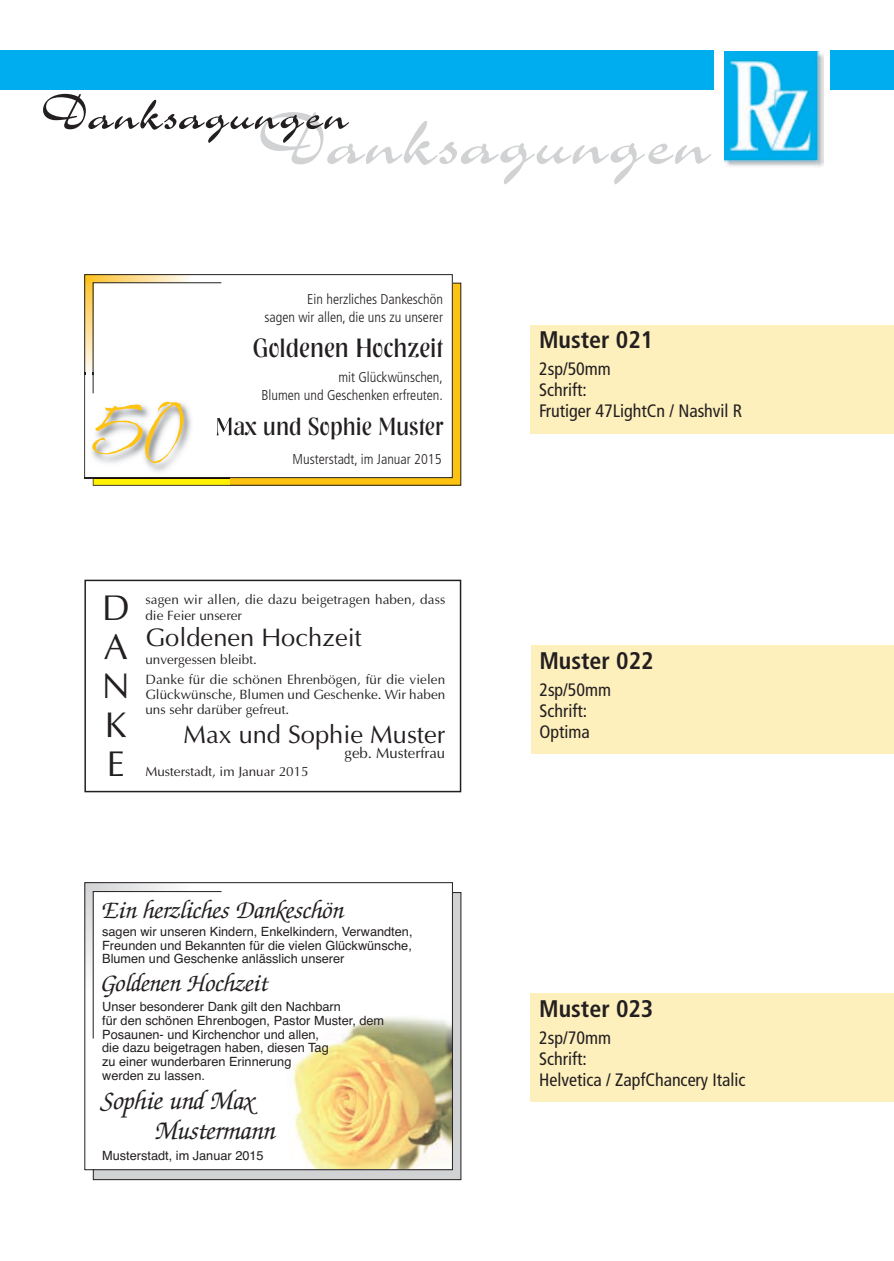
<style>
.page{position:relative;width:894px;height:1261px;background:#fff}
.page>*{position:absolute;margin:0;border:0;box-sizing:border-box;transform-origin:0 0}
.t1{font:84px "Charme";color:#d1d2d4}
.t2{font:75.45px "CAC Shishoni Brush";color:#fec210;scale:.83 1}
.t3{font:57px "Charme";color:#231f20}
.t4{font:36px/39px "Optima";color:#231f20;text-align:justify}
.t5{font:italic 27px/29.2px "Zapf Chancery";color:#231f20}
.t6{font:italic 25.5px "Zapf Chancery";color:#231f20}
.t7{font:25.5px "Optima";color:#231f20}
.t8{font:25.5px "Nashville";color:#231f20;scale:.93 1}
.t9{font:700 condensed 24px "Frutiger";color:#231f20}
.t10{font:24px "Nashville";color:#231f20;scale:.93 1}
.t11{font:condensed 18px/21px "Frutiger";color:#231f20}
.t12{font:15px "Optima";color:#231f20}
.t13{font:300 condensed 14.25px/18px "Frutiger";color:#231f20;text-align:right}
.t14{font:13.5px/15.9px "Optima";color:#231f20}
.t15{font:12.75px/13.8px "Helvetica";color:#231f20;text-align:justify}
</style>
<div class="page">
<div style="left:93px;top:283px;width:368px;height:202px;background:#fec210"></div>
<div style="left:84px;top:274px;width:369px;height:204px;background:#fff"></div>
<svg style="left:86px;top:276px;width:103px;height:6px"></svg>
<div style="left:84px;top:274px;width:369px;height:204px;border:1px solid #231f20"></div>
<img style="left:92px;top:479px;width:137px;height:7px">
<img style="left:93px;top:478px;width:136px;height:7px">
<img style="left:86px;top:402px;width:143px;height:76px">
<img style="left:84px;top:394px;width:2px;height:84px">
<img style="left:217px;top:418px;width:12px;height:18px">
<svg style="left:84px;top:282px;width:138px;height:112px"></svg>
<div style="left:531px;top:325px;width:363px;height:108px;background:#fef0bd"></div>
<div style="left:84px;top:579px;width:377px;height:213px;border:2px solid #231f20"></div>
<div style="left:531px;top:645px;width:363px;height:109px;background:#fef0bd"></div>
<div style="left:93px;top:892px;width:368px;height:287px;background:#d1d2d4"></div>
<div style="left:84px;top:882px;width:369px;height:287px;background:#fff"></div>
<svg style="left:86px;top:891px;width:6px;height:79px"></svg>
<svg style="left:86px;top:884px;width:85px;height:7px"></svg>
<svg style="left:92px;top:890px;width:130px;height:149px"></svg>
<img style="left:293px;top:1017px;width:158px;height:151px">
<div style="left:84px;top:882px;width:369px;height:288px;border:1px solid #231f20"></div>
<div style="left:531px;top:993px;width:363px;height:109px;background:#fef0bd"></div>
<div style="left:0;top:50px;width:894px;height:40px;background:#00aeef"></div>
<div style="left:714px;top:49px;width:116px;height:118px;background:#fff"></div>
<img style="left:725px;top:52px;width:99px;height:115px">
<h3 class="t3" style="left:41px;top:94px;width:309px">Danksagungen</h3>
<h1 class="t1" style="left:258px;top:112px;width:455px">Danksagungen</h1>
<h2 class="t2" style="left:92px;top:388px;width:113px">50</h2>
<p class="t13" style="left:264px;top:291px;width:180px">Ein herzliches Dankeschön<br>sagen wir allen, die uns zu unserer</p>
<h3 class="t8" style="left:253px;top:333px;width:206px">Goldenen Hochzeit</h3>
<p class="t13" style="left:261px;top:369px;width:183px">mit Glückwünschen,<br>Blumen und Geschenken erfreuten.</p>
<h3 class="t10" style="left:216px;top:413px;width:246px">Max und Sophie Muster</h3>
<p class="t13" style="left:293px;top:451px;width:150px">Musterstadt, im Januar 2015</p>
<h3 class="t4" style="left:102px;top:588px;width:30px">D A N K E</h3>
<p class="t14" style="left:145px;top:591px;width:301px">sagen wir allen, die dazu beigetragen haben, dass die Feier unserer</p>
<h3 class="t7" style="left:145px;top:622px;width:218px">Goldenen Hochzeit</h3>
<p class="t14" style="left:145px;top:649px;width:301px;line-height:20.1px">unvergessen bleibt.<br>Danke für die schönen Ehrenbögen, für die vielen</p>
<p class="t14" style="left:145px;top:687px;width:301px;line-height:15px">Glückwünsche, Blumen und Geschenke. Wir haben uns sehr darüber gefreut.</p>
<h3 class="t7" style="left:183px;top:719px;width:263px">Max und Sophie Muster</h3>
<p class="t12" style="left:345px;top:744px;width:102px">geb. Musterfrau</p>
<p class="t14" style="left:145px;top:764px;width:165px">Musterstadt, im Januar 2015</p>
<h3 class="t6" style="left:102px;top:899px;width:244px">Ein herzliches Dankeschön</h3>
<p class="t15" style="left:102px;top:924px;width:312px">sagen wir unseren Kindern, Enkelkindern, Verwandten, Freunden und Bekannten für die vielen Glückwünsche, Blumen und Geschenke anlässlich unserer</p>
<h3 class="t6" style="left:102px;top:973px;width:168px">Goldenen Hochzeit</h3>
<p class="t15" style="left:102px;top:999px;width:284px;text-align:left">Unser besonderer Dank gilt den Nachbarn<br>für den schönen Ehrenbogen, Pastor Muster, dem Posaunen- und Kirchenchor und allen,<br>die dazu beigetragen haben, diesen Tag<br>zu einer wunderbaren Erinnerung<br>werden zu lassen.</p>
<h3 class="t5" style="left:156px;top:1089px;width:121px;text-indent:-54px">Sophie und Max<br>Mustermann</h3>
<p class="t15" style="left:102px;top:1149px;width:163px">Musterstadt, im Januar 2015</p>
<h3 class="t9" style="left:539px;top:330px;width:116px">Muster 021</h3>
<h3 class="t11" style="left:539px;top:360px;width:205px">2sp/50mm<br>Schrift:<br>Frutiger 47LightCn / Nashvil R</h3>
<h3 class="t9" style="left:539px;top:651px;width:116px">Muster 022</h3>
<h3 class="t11" style="left:539px;top:680px;width:73px">2sp/50mm<br>Schrift:<br>Optima</h3>
<h3 class="t9" style="left:539px;top:998px;width:116px">Muster 023</h3>
<h3 class="t11" style="left:539px;top:1028px;width:208px">2sp/70mm<br>Schrift:<br>Helvetica / ZapfChancery Italic</h3>
</div>
